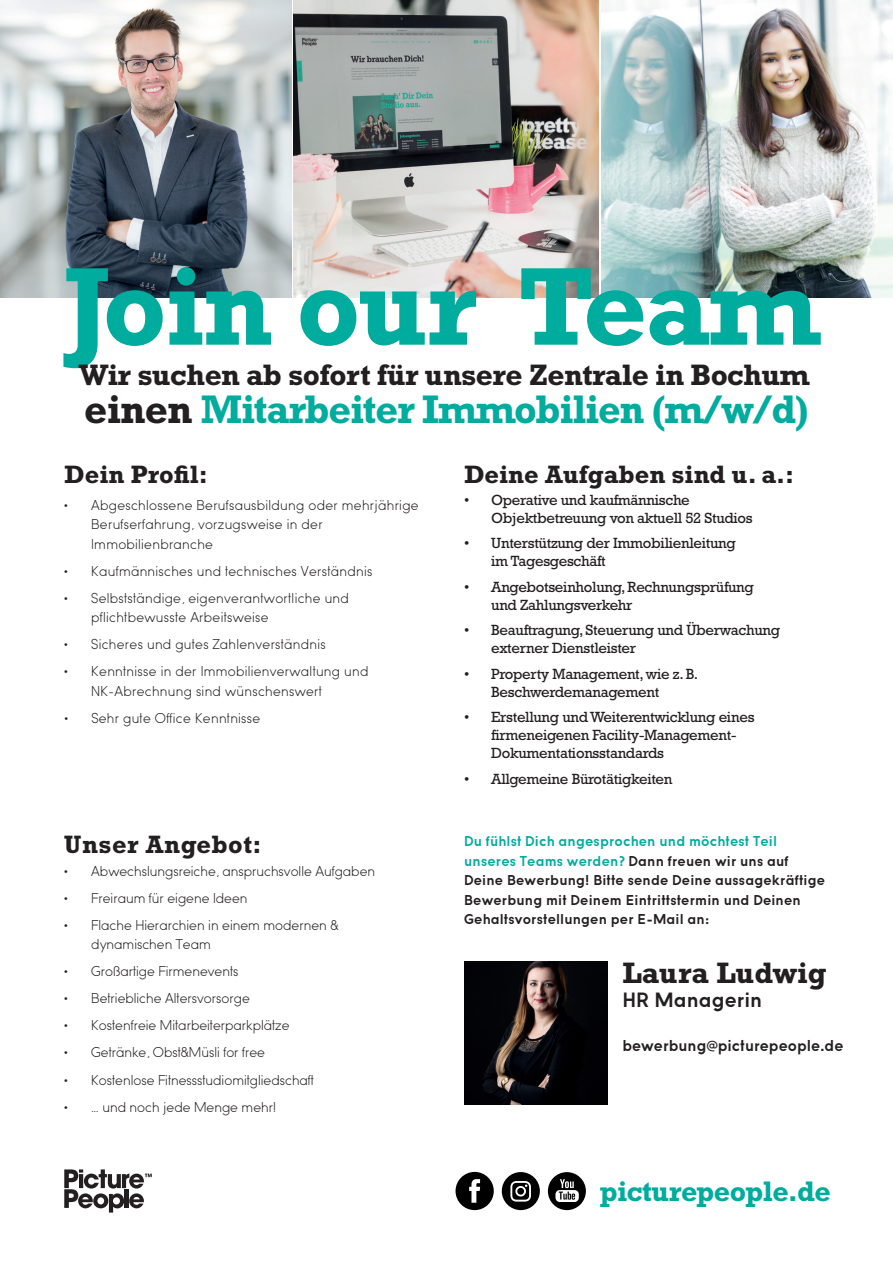
<style>
.page{position:relative;width:893px;height:1263px;background:#fff}
.page>*{position:absolute;margin:0;border:0;box-sizing:border-box;transform-origin:0 0}
.t1{font:700 112.5px "Rockwell Std";letter-spacing:-.02em;color:#00ac9d}
.t2{font:700 40.5px "Rockwell Std";letter-spacing:-.03em;color:#00ac9d}
.t3{font:700 30px "Rockwell Std";letter-spacing:-.02em;color:#231f20}
.t4{font:700 30px "Rockwell Std";color:#231f20}
.t5{font:700 28.65px "Rockwell Std";letter-spacing:-.02em;color:#00ac9d}
.t6{font:700 25.5px "Rockwell Std";color:#231f20}
.t7{font:700 25.5px "Rockwell Std";letter-spacing:.02em;color:#231f20}
.t8{font:700 20.7px "Sofia";color:#231f20}
.t9{font:700 15.75px "Sofia";color:#231f20}
.t10{font:15px/18px "Rockwell Std";letter-spacing:-.02em;color:#231f20}
.t11{font:300 14.25px/19.5px "Sofia";letter-spacing:.02em;color:#231f20}
.t12{font:300 14.25px/19.5px "Sofia";color:#231f20}
.t13{font:700 14.25px/19.5px "Sofia";letter-spacing:.01em;color:#231f20}
.s1{color:#231f20}
.s2{color:#00ac9d}
</style>
<div class="page">
<img style="left:0;top:0;width:291px;height:298px">
<img style="left:294px;top:0;width:304px;height:298px">
<img style="left:602px;top:0;width:291px;height:298px">
<svg style="left:64px;top:1169px;width:88px;height:43px"></svg>
<svg style="left:456px;top:1172px;width:38px;height:38px"></svg>
<svg style="left:502px;top:1172px;width:38px;height:38px"></svg>
<svg style="left:548px;top:1172px;width:38px;height:38px"></svg>
<img style="left:464px;top:961px;width:143px;height:144px">
<h1 class="t1" style="left:64px;top:240px;width:758px">Join our Team</h1>
<h3 class="t3" style="left:79px;top:357px;width:732px">Wir suchen ab sofort für unsere Zentrale in Bochum</h3>
<h2 class="t2" style="left:84px;top:385px;width:726px"><span class="s1">einen</span> Mitarbeiter Immobilien (m/w/d)</h2>
<h3 class="t6" style="left:64px;top:460px;width:145px">Dein Profil:</h3>
<p class="t11" style="left:91px;top:495px;width:329px;text-indent:-27px">• Abgeschlossene Berufsausbildung oder mehrjährige<br>Berufserfahrung, vorzugsweise in der<br>Immobilienbranche</p>
<p class="t11" style="left:64px;top:561px;width:310px">• Kaufmännisches und technisches Verständnis</p>
<p class="t11" style="left:91px;top:588px;width:259px;text-indent:-27px">• Selbstständige, eigenverantwortliche und pflichtbewusste Arbeitsweise</p>
<p class="t11" style="left:64px;top:635px;width:263px">• Sicheres und gutes Zahlenverständnis</p>
<p class="t11" style="left:91px;top:662px;width:279px;text-indent:-27px">• Kenntnisse in der Immobilienverwaltung und<br>NK-Abrechnung sind wünschenswert</p>
<p class="t11" style="left:64px;top:708px;width:197px">• Sehr gute Office Kenntnisse</p>
<h3 class="t7" style="left:64px;top:829px;width:199px">Unser Angebot:</h3>
<p class="t12" style="left:64px;top:861px;width:312px">• Abwechslungsreiche, anspruchsvolle Aufgaben</p>
<p class="t12" style="left:64px;top:888px;width:185px">• Freiraum für eigene Ideen</p>
<p class="t12" style="left:91px;top:915px;width:249px;text-indent:-27px">• Flache Hierarchien in einem modernen &amp; dynamischen Team</p>
<p class="t12" style="left:64px;top:962px;width:176px">• Großartige Firmenevents</p>
<p class="t12" style="left:64px;top:989px;width:187px">• Betriebliche Altersvorsorge</p>
<p class="t12" style="left:64px;top:1016px;width:227px">• Kostenfreie Mitarbeiterparkplätze</p>
<p class="t12" style="left:64px;top:1043px;width:202px">• Getränke, Obst&amp;Müsli for free</p>
<p class="t12" style="left:64px;top:1070px;width:251px">• Kostenlose Fitnessstudiomitgliedschaft</p>
<p class="t12" style="left:64px;top:1097px;width:213px">• … und noch jede Menge mehr!</p>
<h3 class="t6" style="left:464px;top:460px;width:332px">Deine Aufgaben sind u. a.:</h3>
<p class="t10" style="left:491px;top:491px;width:263px;text-indent:-27px">• Operative und kaufmännische<br>Objektbetreuung von aktuell 52 Studios</p>
<p class="t10" style="left:491px;top:534px;width:246px;text-indent:-27px">• Unterstützung der Immobilienleitung im Tagesgeschäft</p>
<p class="t10" style="left:491px;top:578px;width:264px;text-indent:-27px">• Angebotseinholung, Rechnungsprüfung und Zahlungsverkehr</p>
<p class="t10" style="left:491px;top:621px;width:290px;text-indent:-27px">• Beauftragung, Steuerung und Überwachung externer Dienstleister</p>
<p class="t10" style="left:491px;top:665px;width:209px;text-indent:-27px">• Property Management, wie z. B.<br>Beschwerdemanagement</p>
<p class="t10" style="left:491px;top:708px;width:265px;text-indent:-27px">• Erstellung und Weiterentwicklung eines firmeneigenen Facility-Management-<br>Dokumentationsstandards</p>
<p class="t10" style="left:464px;top:770px;width:210px">• Allgemeine Bürotätigkeiten</p>
<p class="t13" style="left:464px;top:831px;width:362px"><span class="s2">Du fühlst Dich angesprochen und möchtest Teil unseres Teams werden?</span> Dann freuen wir uns auf Deine Bewerbung! Bitte sende Deine aussagekräftige Bewerbung mit Deinem Eintrittstermin und Deinen Gehaltsvorstellungen per E-Mail an:</p>
<h3 class="t4" style="left:622px;top:955px;width:206px">Laura Ludwig</h3>
<h3 class="t8" style="left:622px;top:988px;width:141px">HR Managerin</h3>
<p class="t9" style="left:622px;top:1036px;width:223px">bewerbung@picturepeople.de</p>
<h3 class="t5" style="left:600px;top:1174px;width:233px">picturepeople.de</h3>
</div>
